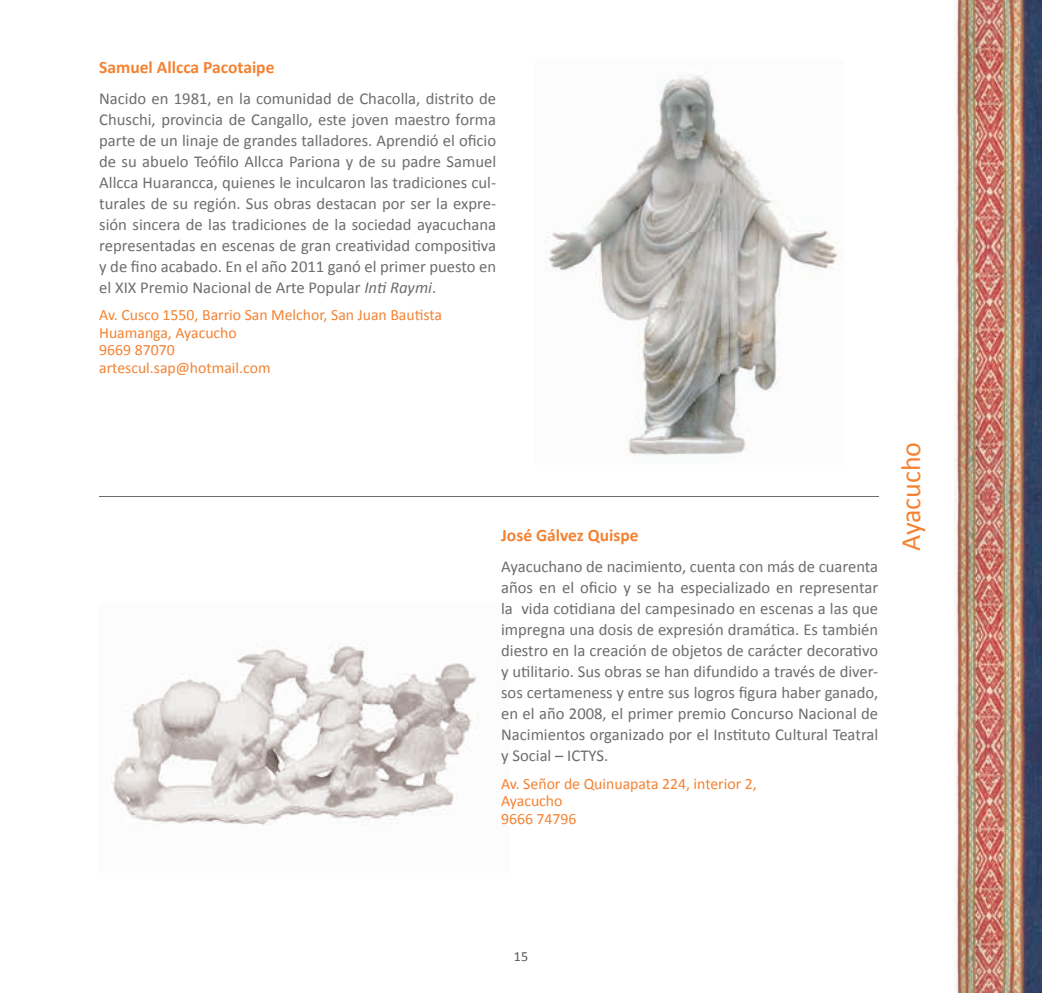
<style>
.page{position:relative;width:1042px;height:993px;background:#fff}
.page>*{position:absolute;margin:0;border:0;box-sizing:border-box;transform-origin:0 0}
.t1{font:28px "Calibri";color:#f48232}
.t2{font:700 17.5px "Calibri";color:#f48232}
.t3{font:16.62px/21px "Calibri";color:#6c6d70;text-align:justify}
.t4{font:15.75px/17.5px "Calibri";color:#f48232}
.t5{font:14px "Calibri";color:#57585a}
.s1{font-style:italic}
</style>
<div class="page">
<img style="left:112px;top:643px;width:365px;height:182px">
<hr style="left:99px;top:496px;width:779px;height:1px;background:#6c6d70">
<img style="left:545px;top:75px;width:296px;height:381px">
<img style="left:954px;top:0;width:88px;height:992px">
<p class="t2" style="left:99px;top:56px;width:177px">Samuel Allcca Pacotaipe</p>
<p class="t3" style="left:99px;top:88px;width:398px">Nacido en 1981, en la comunidad de Chacolla, distrito de Chuschi, provincia de Cangallo, este joven maestro forma parte de un linaje de grandes talladores. Aprendió el oficio de su abuelo Teófilo Allcca Pariona y de su padre Samuel Allcca Huarancca, quienes le inculcaron las tradiciones cul&shy;turales de su región. Sus obras destacan por ser la expre&shy;sión sincera de las tradiciones de la sociedad ayacuchana representadas en escenas de gran creatividad compositiva y de fino acabado. En el año 2011 ganó el primer puesto en el XIX Premio Nacional de Arte Popular <span class="s1">Inti Raymi</span>.</p>
<p class="t4" style="left:99px;top:306px;width:344px">Av. Cusco 1550, Barrio San Melchor, San Juan Bautista<br>Huamanga, Ayacucho<br>9669 87070<br>artescul.sap@hotmail.com</p>
<p class="t2" style="left:501px;top:524px;width:139px">José Gálvez Quispe</p>
<p class="t3" style="left:501px;top:556px;width:379px">Ayacuchano de nacimiento, cuenta con más de cuarenta años en el oficio y se ha especializado en representar la vida cotidiana del campesinado en escenas a las que impregna una dosis de expresión dramática. Es también diestro en la creación de objetos de carácter decorativo y utilitario. Sus obras se han difundido a través de diver&shy;sos certameness y entre sus logros figura haber ganado, en el año 2008, el primer premio Concurso Nacional de Nacimientos organizado por el Instituto Cultural Teatral y Social – ICTYS.</p>
<p class="t4" style="left:501px;top:774px;width:257px">Av. Señor de Quinuapata 224, interior 2,<br>Ayacucho<br>9666 74796</p>
<h1 class="t1" style="left:893px;top:551px;width:111px;rotate:-90deg">Ayacucho</h1>
<p class="t5" style="left:514px;top:947px;width:16px">15</p>
</div>
